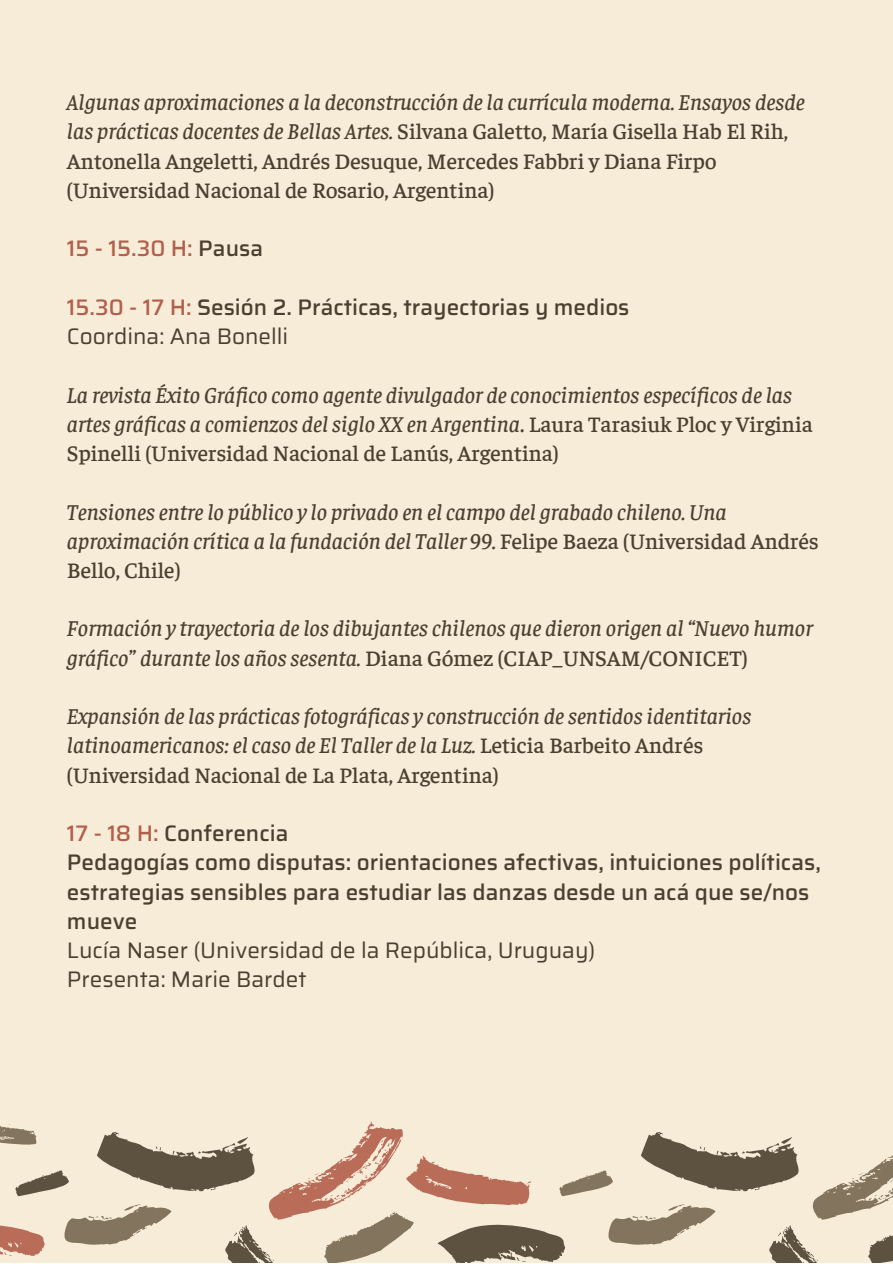
<style>
.page{position:relative;width:893px;height:1264px;background:#fff}
.page>*{position:absolute;margin:0;border:0;box-sizing:border-box;transform-origin:0 0}
.t1{font:italic 500 22.5px/29.2px "Faustina";color:#4b3f2f}
.t2{font:500 22.5px/29.2px "Faustina";color:#4b3f2f}
.t3{font:500 22.5px/29.2px "Saira";color:#4b3f2f}
.t4{font:22.5px "Saira";color:#4b3f2f}
.t5{font:500 22.5px "Saira";color:#b25f4b}
.s1{font-style:italic}
.s2{color:#4b3f2f}
.s3{color:#b25f4b}
.s4{font-style:normal}
</style>
<div class="page">
<div style="left:0;top:0;width:892px;height:1262px;background:#f6ecd8"></div>
<svg style="left:0;top:1121px;width:892px;height:141px"></svg>
<p class="t2" style="left:67px;top:86px;width:739px"><span class="s1">Algunas aproximaciones a la deconstrucción de la currícula moderna. Ensayos desde las prácticas docentes de Bellas Artes.</span> Silvana Galetto, María Gisella Hab El Rih, Antonella Angeletti, Andrés Desuque, Mercedes Fabbri y Diana Firpo (Universidad Nacional de Rosario, Argentina)</p>
<p class="t5" style="left:67px;top:231px;width:198px">15 - 15.30 H: <span class="s2">Pausa</span></p>
<p class="t3" style="left:67px;top:292px;width:564px"><span class="s3">15.30 - 17 H:</span> Sesión 2. Prácticas, trayectorias y medios</p>
<p class="t4" style="left:67px;top:318px;width:223px">Coordina: Ana Bonelli</p>
<p class="t1" style="left:67px;top:378px;width:747px">La revista Éxito Gráfico como agente divulgador de conocimientos específicos de las artes gráficas a comienzos del siglo XX en Argentina<span class="s4">. Laura Tarasiuk Ploc y Virginia<br>Spinelli (Universidad Nacional de Lanús, Argentina)</span></p>
<p class="t1" style="left:67px;top:495px;width:753px">Tensiones entre lo público y lo privado en el campo del grabado chileno. Una aproximación crítica a la fundación del Taller 99. <span class="s4">Felipe Baeza (Universidad Andrés<br>Bello, Chile)</span></p>
<p class="t1" style="left:67px;top:612px;width:747px">Formación y trayectoria de los dibujantes chilenos que dieron origen al “Nuevo humor gráfico” durante los años sesenta. <span class="s4">Diana Gómez (CIAP_UNSAM/CONICET)</span></p>
<p class="t1" style="left:67px;top:700px;width:686px">Expansión de las prácticas fotográficas y construcción de sentidos identitarios latinoamericanos: el caso de El Taller de la Luz. <span class="s4">Leticia Barbeito Andrés (Universidad Nacional de La Plata, Argentina)</span></p>
<p class="t3" style="left:67px;top:818px;width:223px"><span class="s3">17 - 18 H:</span> Conferencia</p>
<p class="t3" style="left:67px;top:848px;width:755px">Pedagogías como disputas: orientaciones afectivas, intuiciones políticas, estrategias sensibles para estudiar las danzas desde un acá que se/nos mueve</p>
<p class="t4" style="left:67px;top:932px;width:530px">Lucía Naser (Universidad de la República, Uruguay)</p>
<p class="t4" style="left:67px;top:961px;width:241px">Presenta: Marie Bardet</p>
</div>
